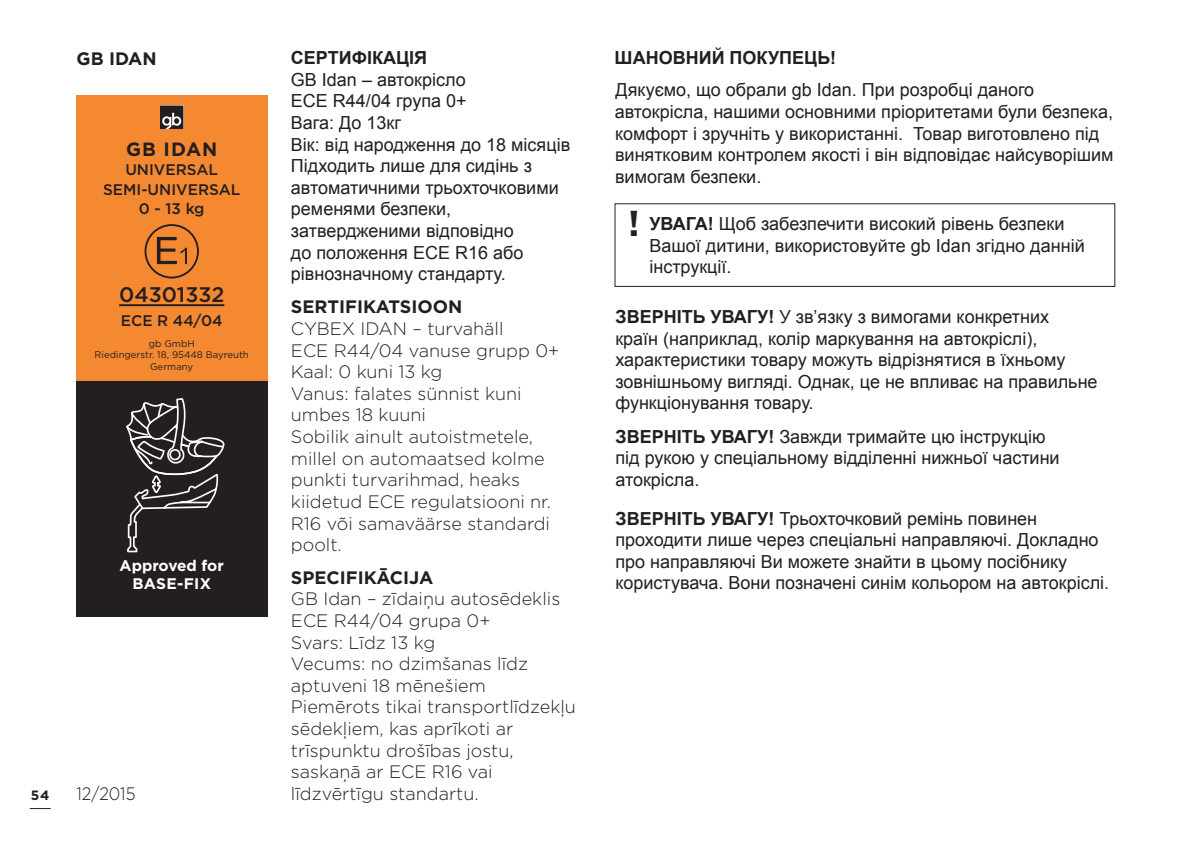
<style>
.page{position:relative;width:1191px;height:851px;background:#fff}
.page>*{position:absolute;margin:0;border:0;box-sizing:border-box;transform-origin:0 0}
.t1{font:500 21px "Gotham";color:#231f20}
.t2{font:700 19.2px "Gotham";letter-spacing:.05em;color:#231f20}
.t3{font:18px/21.6px "Arial";color:#231f20}
.t4{font:300 18px/21.6px "Gotham";color:#231f20}
.t5{font:700 18px "Gotham";color:#231f20}
.t6{font:700 18px "Arial";color:#231f20}
.t7{font:300 18px "Gotham";color:#231f20;scale:.9 1}
.t8{font:500 15.3px/19.2px "Gotham";color:#231f20;text-align:center}
.t9{font:700 15.3px/18.3px "Gotham";color:#fff;text-align:center}
.t10{font:700 13.5px "Gotham";color:#231f20}
.t11{font:9.6px/11.4px "Gotham";color:#231f20;text-align:center}
.s1{font-family:"Gotham";font-weight:700;font-size:36px}
.s2{font-weight:700}
</style>
<div class="page">
<hr style="left:30px;top:807px;width:21px;height:2px;background:#231f20">
<div style="left:614px;top:203px;width:501px;height:84px;border:1px solid #231f20"></div>
<div style="left:77px;top:95px;width:191px;height:286px;background:#f58932"></div>
<svg style="left:144px;top:224px;width:55px;height:55px"></svg>
<hr style="left:119px;top:304px;width:105px;height:2px;background:#231f20">
<div style="left:77px;top:381px;width:191px;height:236px;background:#231f20"></div>
<svg style="left:160px;top:105px;width:23px;height:24px"></svg>
<svg style="left:126px;top:398px;width:99px;height:154px"></svg>
<p class="t5" style="left:77px;top:47px;width:82px">GB IDAN</p>
<p class="t2" style="left:126px;top:137px;width:93px">GB IDAN</p>
<p class="t8" style="left:103px;top:160px;width:139px">UNIVERSAL<br>SEMI-UNIVERSAL<br>0 - 13 kg</p>
<p class="t1" style="left:119px;top:281px;width:107px">04301332</p>
<p class="t8" style="left:121px;top:310px;width:103px">ECE R 44/04</p>
<p class="t11" style="left:95px;top:337px;width:156px">gb GmbH<br>Riedingerstr. 18, 95448 Bayreuth<br>Germany</p>
<p class="t9" style="left:120px;top:556px;width:106px">Approved for<br>BASE-FIX</p>
<p class="t10" style="left:31px;top:786px;width:20px">54</p>
<p class="t7" style="left:77px;top:782px;width:67px">12/2015</p>
<p class="t6" style="left:614px;top:46px;width:223px">шановний покупець!</p>
<p class="t6" style="left:291px;top:46px;width:138px">Сертифікація</p>
<p class="t3" style="left:291px;top:69px;width:281px">GB Idan – автокрісло<br>ECE R44/04 група 0+<br>Вага: До 13кг<br>Вік: від народження до 18 місяців<br>Підходить лише для сидінь з автоматичними трьохточковими ременями безпеки, затвердженими відповідно<br>до положення ECE R16 або рівнозначному стандарту.</p>
<p class="t3" style="left:614px;top:79px;width:500px">Дякуємо, що обрали gb Idan. При розробці даного автокрісла, нашими основними пріоритетами були безпека, комфорт і зручніть у використанні. Товар виготовлено під винятковим контролем якості і він відповідає найсуворішим вимогам безпеки.</p>
<p class="t3" style="left:649px;top:213px;width:437px;text-indent:-21px"><span class="s1">!</span> <span class="s2">УВАГА!</span> Щоб забезпечити високий рівень безпеки<br>Вашої дитини, використовуйте gb Idan згідно данній інструкції.</p>
<p class="t5" style="left:291px;top:295px;width:173px">SERTIFIKATSIOON</p>
<p class="t4" style="left:291px;top:317px;width:270px">CYBEX IDAN – turvahäll<br>ECE R44/04 vanuse grupp 0+<br>Kaal: 0 kuni 13 kg<br>Vanus: falates sünnist kuni umbes 18 kuuni<br>Sobilik ainult autoistmetele, millel on automaatsed kolme punkti turvarihmad, heaks kiidetud ECE regulatsiooni nr.<br>R16 või samaväärse standardi poolt.</p>
<p class="t5" style="left:291px;top:565px;width:144px">SPECIFIKĀCIJA</p>
<p class="t4" style="left:291px;top:587px;width:286px">G B Idan – zīdaiņu autosēdeklis<br>ECE R44/04 grupa 0+<br>Svars: Līdz 13 kg<br>Vecums: no dzimšanas līdz aptuveni 18 mēnešiem<br>Piemērots tikai transportlīdzekļu sēdekļiem, kas aprīkoti ar trīspunktu drošības jostu, saskaņā ar ECE R16 vai līdzvērtīgu standartu.</p>
<p class="t3" style="left:615px;top:306px;width:484px"><span class="s2">зверніть увагу!</span> У зв’язку з вимогами конкретних<br>країн (наприклад, колір маркування на автокріслі), характеристики товару можуть відрізнятися в їхньому зовнішньому вигляді. Однак, це не впливає на правильне функціонування товару.</p>
<p class="t3" style="left:615px;top:426px;width:446px"><span class="s2">зверніть увагу!</span> Завжди тримайте цю інструкцію під рукою у спеціальному відділенні нижньої частини атокрісла.</p>
<p class="t3" style="left:615px;top:507px;width:495px"><span class="s2">ЗВерніть увагу!</span> Трьохточковий ремінь повинен проходити лише через спеціальні направляючі. Докладно про направляючі Ви можете знайти в цьому посібнику користувача. Вони позначені синім кольором на автокріслі.</p>
</div>
